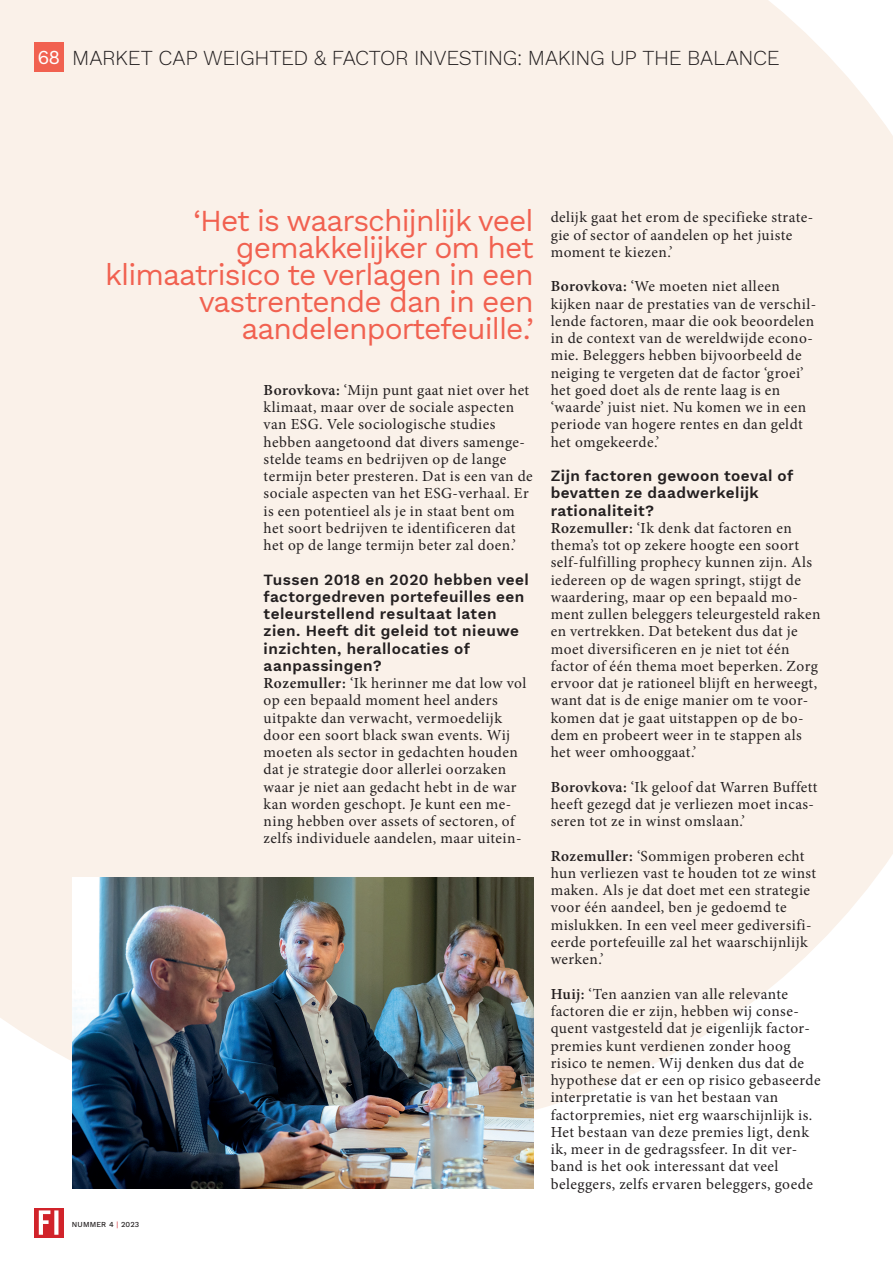
<style>
.page{position:relative;width:893px;height:1263px;background:#fff}
.page>*{position:absolute;margin:0;border:0;box-sizing:border-box;transform-origin:0 0}
.t1{font:30px/27px "Work Sans";letter-spacing:-.03em;color:#f16150;text-align:right}
.t2{font:300 21px "Work Sans";letter-spacing:-.015em;color:#231f20}
.t3{font:15.3px/17.2px "Minion Pro";letter-spacing:.03em;color:#231f20}
.t4{font:600 15.3px/17.2px "Work Sans";letter-spacing:.03em;color:#231f20}
.t5{font:500 7.5px "Work Sans";letter-spacing:.02em;color:#231f20}
.s1{font-weight:400;font-size:19.5px;color:#fff}
.s2{font-weight:600}
.s3{font-weight:400;color:#d1232a}
</style>
<div class="page">
<div style="left:0;top:0;width:893px;height:1110px;background:#faf1e9"></div>
<svg style="left:34px;top:1208px;width:30px;height:29px"></svg>
<svg style="left:39px;top:1210px;width:19px;height:25px"></svg>
<div style="left:34px;top:43px;width:30px;height:29px;background:#f16150"></div>
<img style="left:72px;top:878px;width:462px;height:310px">
<h2 class="t2" style="left:38px;top:42px;width:744px"><span class="s1">68</span> MARKET CAP WEIGHTED &amp; FACTOR INVESTING: MAKING UP THE BALANCE</h2>
<h1 class="t1" style="left:105px;top:206px;width:430px">‘Het is waarschijnlijk veel gemakkelijker om het klimaatrisico te verlagen in een vastrentende dan in een aandelenportefeuille.’</h1>
<p class="t3" style="left:264px;top:381px;width:271px"><span class="s2">Borovkova:</span> ‘Mijn punt gaat niet over het klimaat, maar over de sociale aspecten van ESG. Vele sociologische studies hebben aangetoond dat divers samenge&shy;stelde teams en bedrijven op de lange termijn beter presteren. Dat is een van de sociale aspecten van het ESG-verhaal. Er is een potentieel als je in staat bent om het soort bedrijven te identificeren dat het op de lange termijn beter zal doen.’</p>
<p class="t4" style="left:264px;top:570px;width:267px">Tussen 2018 en 2020 hebben veel factorgedreven portefeuilles een teleurstellend resultaat laten zien. Heeft dit geleid tot nieuwe inzichten, herallocaties of aanpassingen?</p>
<p class="t3" style="left:264px;top:675px;width:264px"><span class="s2">Rozemuller:</span> ‘Ik herinner me dat low vol op een bepaald moment heel anders uitpakte dan verwacht, vermoedelijk door een soort black swan events. Wij moeten als sector in gedachten houden dat je strategie door allerlei oorzaken waar je niet aan gedacht hebt in de war kan worden geschopt. Je kunt een me&shy;ning hebben over assets of sectoren, of zelfs individuele aandelen, maar uitein-</p>
<p class="t5" style="left:72px;top:1219px;width:69px">NUMMER 4 <span class="s3">|</span> 2023</p>
<p class="t3" style="left:551px;top:209px;width:264px">delijk gaat het erom de specifieke strate&shy;gie of sector of aandelen op het juiste moment te kiezen.’</p>
<p class="t3" style="left:551px;top:278px;width:267px"><span class="s2">Borovkova:</span> ‘We moeten niet alleen kijken naar de prestaties van de verschil&shy;lende factoren, maar die ook beoordelen in de context van de wereldwijde econo&shy;mie. Beleggers hebben bijvoorbeeld de neiging te vergeten dat de factor ‘groei’ het goed doet als de rente laag is en ‘waarde’ juist niet. Nu komen we in een periode van hogere rentes en dan geldt het omgekeerde.’</p>
<p class="t4" style="left:551px;top:467px;width:244px">Zijn factoren gewoon toeval of bevatten ze daadwerkelijk rationaliteit?</p>
<p class="t3" style="left:551px;top:519px;width:271px"><span class="s2">Rozemuller:</span> ‘Ik denk dat factoren en thema’s tot op zekere hoogte een soort self-fulfilling prophecy kunnen zijn. Als iedereen op de wagen springt, stijgt de waardering, maar op een bepaald mo&shy;ment zullen beleggers teleurgesteld raken en vertrekken. Dat betekent dus dat je moet diversificeren en je niet tot één factor of één thema moet beperken. Zorg ervoor dat je rationeel blijft en herweegt, want dat is de enige manier om te voor&shy;komen dat je gaat uitstappen op de bo&shy;dem en probeert weer in te stappen als het weer omhooggaat.’</p>
<p class="t3" style="left:551px;top:778px;width:268px"><span class="s2">Borovkova:</span> ‘Ik geloof dat Warren Buffett heeft gezegd dat je verliezen moet incas&shy;seren tot ze in winst omslaan.’</p>
<p class="t3" style="left:551px;top:847px;width:267px"><span class="s2">Rozemuller:</span> ‘Sommigen proberen echt hun verliezen vast te houden tot ze winst maken. Als je dat doet met een strategie voor één aandeel, ben je gedoemd te mislukken. In een veel meer gediversifi&shy;eerde portefeuille zal het waarschijnlijk werken.’</p>
<p class="t3" style="left:551px;top:985px;width:271px"><span class="s2">Huij:</span> ‘Ten aanzien van alle relevante factoren die er zijn, hebben wij conse&shy;quent vastgesteld dat je eigenlijk factor&shy;premies kunt verdienen zonder hoog risico te nemen. Wij denken dus dat de hypothese dat er een op risico gebaseerde interpretatie is van het bestaan van factorpremies, niet erg waarschijnlijk is.<br>Het bestaan van deze premies ligt, denk ik, meer in de gedragssfeer. In dit ver&shy;band is het ook interessant dat veel beleggers, zelfs ervaren beleggers, goede</p>
</div>
